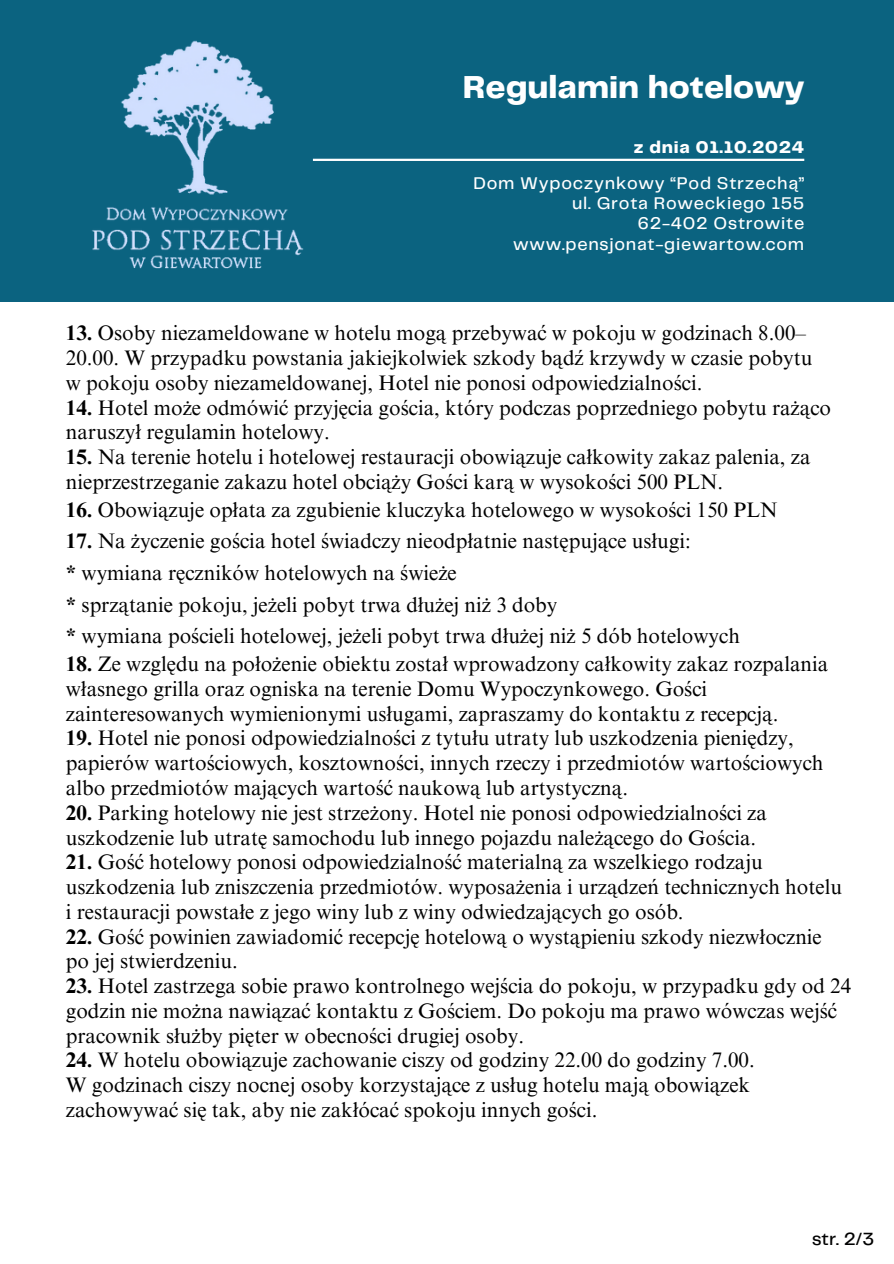
<style>
.page{position:relative;width:894px;height:1264px;background:#fff}
.page>*{position:absolute;margin:0;border:0;box-sizing:border-box;transform-origin:0 0}
.t1{font:800 33px "Telegraf";color:#fff}
.t2{font:21px/24.8px "Times NRMT Pro";color:#000}
.t3{font:500 18.3px "Telegraf";color:#000001}
.t4{font:500 17.55px "Telegraf";letter-spacing:.04em;color:#fff}
.t5{font:800 17.55px "Telegraf";letter-spacing:.04em;color:#fff}
.s1{font-weight:700}
</style>
<div class="page">
<div style="left:0;top:0;width:893px;height:301px;background:#0b6380"></div>
<hr style="left:313px;top:159px;width:491px;height:2px;background:#fff">
<img style="left:92px;top:40px;width:235px;height:229px">
<h1 class="t1" style="left:463px;top:73px;width:343px">Regulamin hotelowy</h1>
<p class="t5" style="left:633px;top:139px;width:172px">z dnia 01.10.2024</p>
<p class="t4" style="left:473px;top:176px;width:332px">Dom Wypoczynkowy “Pod Strzechą”</p>
<p class="t4" style="left:572px;top:196px;width:233px">ul. Grota Roweckiego 155</p>
<p class="t4" style="left:637px;top:216px;width:168px">62-402 Ostrowite</p>
<p class="t4" style="left:513px;top:236px;width:292px">www.pensjonat-giewartow.com</p>
<h2 class="t2" style="left:66px;top:323px;width:747px"><span class="s1">13.</span> Osoby niezameldowane w hotelu mogą przebywać w pokoju w godzinach 8.00–<br>20.00. W przypadku powstania jakiejkolwiek szkody bądź krzywdy w czasie pobytu w pokoju osoby niezameldowanej, Hotel nie ponosi odpowiedzialności.</h2>
<h2 class="t2" style="left:66px;top:397px;width:766px"><span class="s1">14.</span> Hotel może odmówić przyjęcia gościa, który podczas poprzedniego pobytu rażąco naruszył regulamin hotelowy.</h2>
<h2 class="t2" style="left:66px;top:447px;width:746px"><span class="s1">15.</span> Na terenie hotelu i hotelowej restauracji obowiązuje całkowity zakaz palenia, za nieprzestrzeganie zakazu hotel obciąży Gości karą w wysokości 500 PLN.</h2>
<h2 class="t2" style="left:66px;top:500px;width:712px"><span class="s1">16.</span> Obowiązuje opłata za zgubienie kluczyka hotelowego w wysokości 150 PLN</h2>
<h2 class="t2" style="left:66px;top:528px;width:675px;line-height:31.5px"><span class="s1">17.</span> Na życzenie gościa hotel świadczy nieodpłatnie następujące usługi:<br><span class="s1">*</span> wymiana ręczników hotelowych na świeże<br><span class="s1">*</span> sprzątanie pokoju, jeżeli pobyt trwa dłużej niż 3 doby<br><span class="s1">*</span> wymiana pościeli hotelowej, jeżeli pobyt trwa dłużej niż 5 dób hotelowych</h2>
<h2 class="t2" style="left:66px;top:654px;width:763px"><span class="s1">18.</span> Ze względu na położenie obiektu został wprowadzony całkowity zakaz rozpalania własnego grilla oraz ogniska na terenie Domu Wypoczynkowego. Gości zainteresowanych wymienionymi usługami, zapraszamy do kontaktu z recepcją.</h2>
<h2 class="t2" style="left:66px;top:728px;width:758px"><span class="s1">19.</span> Hotel nie ponosi odpowiedzialności z tytułu utraty lub uszkodzenia pieniędzy, papierów wartościowych, kosztowności, innych rzeczy i przedmiotów wartościowych albo przedmiotów mających wartość naukową lub artystyczną.</h2>
<h2 class="t2" style="left:66px;top:802px;width:702px"><span class="s1">20.</span> Parking hotelowy nie jest strzeżony. Hotel nie ponosi odpowiedzialności za uszkodzenie lub utratę samochodu lub innego pojazdu należącego do Gościa.</h2>
<h2 class="t2" style="left:66px;top:852px;width:777px"><span class="s1">21.</span> Gość hotelowy ponosi odpowiedzialność materialną za wszelkiego rodzaju uszkodzenia lub zniszczenia przedmiotów. wyposażenia i urządzeń technicznych hotelu i restauracji powstałe z jego winy lub z winy odwiedzających go osób.</h2>
<h2 class="t2" style="left:66px;top:926px;width:757px"><span class="s1">22.</span> Gość powinien zawiadomić recepcję hotelową o wystąpieniu szkody niezwłocznie po jej stwierdzeniu.</h2>
<h2 class="t2" style="left:66px;top:976px;width:786px"><span class="s1">23.</span> Hotel zastrzega sobie prawo kontrolnego wejścia do pokoju, w przypadku gdy od 24 godzin nie można nawiązać kontaktu z Gościem. Do pokoju ma prawo wówczas wejść pracownik służby pięter w obecności drugiej osoby.</h2>
<h2 class="t2" style="left:66px;top:1050px;width:690px"><span class="s1">24.</span> W hotelu obowiązuje zachowanie ciszy od godziny 22.00 do godziny 7.00.<br>W godzinach ciszy nocnej osoby korzystające z usług hotelu mają obowiązek zachowywać się tak, aby nie zakłócać spokoju innych gości.</h2>
<p class="t3" style="left:811px;top:1231px;width:64px">str. 2/3</p>
</div>
